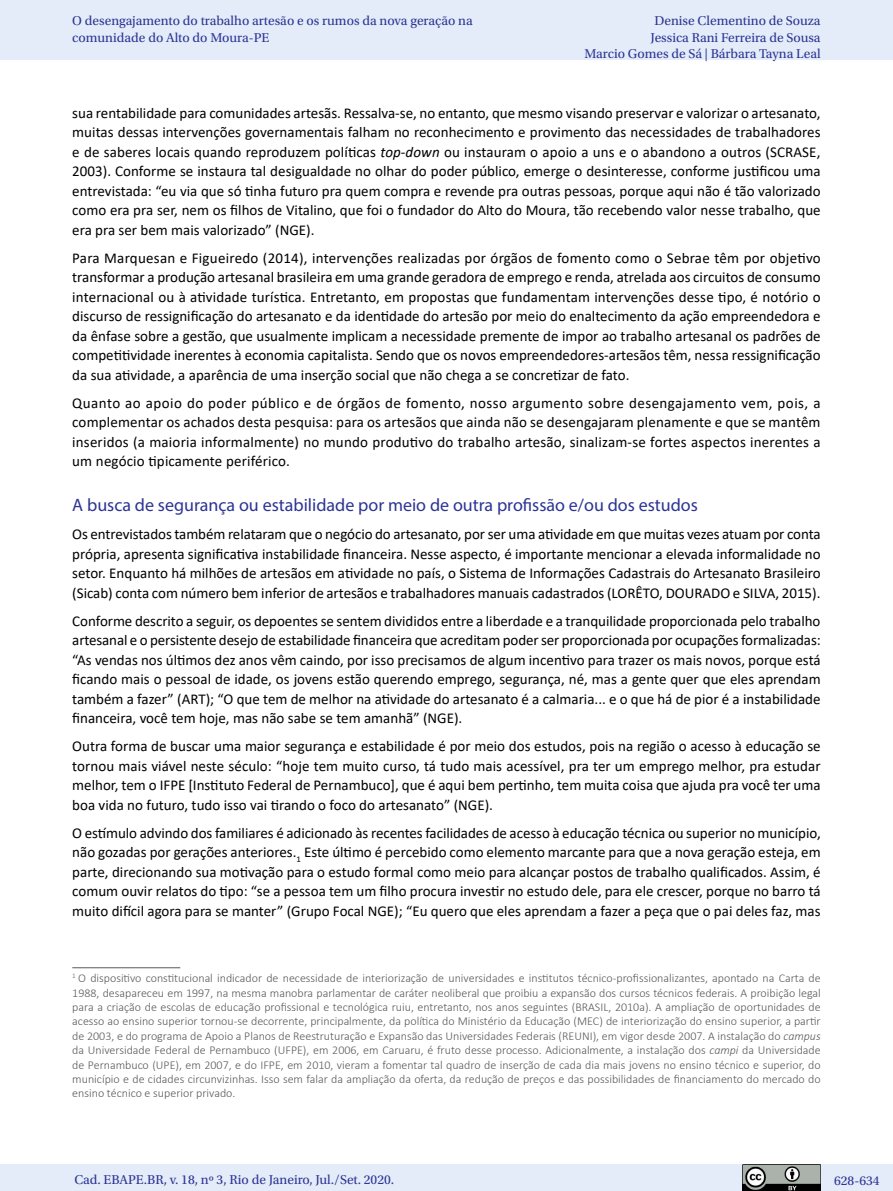
<style>
.page{position:relative;width:893px;height:1191px;background:#fff}
.page>*{position:absolute;margin:0;border:0;box-sizing:border-box;transform-origin:0 0}
.t1{font:18px "Myriad Pro";color:#2d3494}
.t2{font:15px/19.5px "Calibri";color:#000;text-align:justify}
.t3{font:13.5px/16.5px "Utopia Std";color:#2d3494}
.t4{font:300 12px/14.4px "Calibri";color:#58595b;text-align:justify}
.s1{font-style:italic}
</style>
<div class="page">
<div style="left:0;top:0;width:893px;height:60px;background:#e3ecf8"></div>
<div style="left:0;top:1164px;width:893px;height:27px;background:#e3ecf8"></div>
<img style="left:743px;top:1164px;width:78px;height:27px">
<hr style="left:72px;top:967px;width:108px;height:1px;background:#58595b">
<p class="t3" style="left:72px;top:13px;width:402px">O desengajamento do trabalho artesão e os rumos da nova geração na comunidade do Alto do Moura-PE</p>
<p class="t3" style="left:584px;top:13px;width:238px;text-align:right">Denise Clementino de Souza<br>Jessica Rani Ferreira de Sousa<br>Marcio Gomes de Sá | Bárbara Tayna Leal</p>
<p class="t2" style="left:72px;top:102px;width:750px">sua rentabilidade para comunidades artesãs. Ressalva-se, no entanto, que mesmo visando preservar e valorizar o artesanato, muitas dessas intervenções governamentais falham no reconhecimento e provimento das necessidades de trabalhadores e de saberes locais quando reproduzem políticas <span class="s1">top-down</span> ou instauram o apoio a uns e o abandono a outros (SCRASE, 2003). Conforme se instaura tal desigualdade no olhar do poder público, emerge o desinteresse, conforme justificou uma entrevistada: “eu via que só tinha futuro pra quem compra e revende pra outras pessoas, porque aqui não é tão valorizado como era pra ser, nem os filhos de Vitalino, que foi o fundador do Alto do Moura, tão recebendo valor nesse trabalho, que era pra ser bem mais valorizado” (NGE).</p>
<p class="t2" style="left:72px;top:247px;width:750px">Para Marquesan e Figueiredo (2014), intervenções realizadas por órgãos de fomento como o Sebrae têm por objetivo transformar a produção artesanal brasileira em uma grande geradora de emprego e renda, atrelada aos circuitos de consumo internacional ou à atividade turística. Entretanto, em propostas que fundamentam intervenções desse tipo, é notório o discurso de ressignificação do artesanato e da identidade do artesão por meio do enaltecimento da ação empreendedora e da ênfase sobre a gestão, que usualmente implicam a necessidade premente de impor ao trabalho artesanal os padrões de competitividade inerentes à economia capitalista. Sendo que os novos empreendedores-artesãos têm, nessa ressignificação da sua atividade, a aparência de uma inserção social que não chega a se concretizar de fato.</p>
<p class="t2" style="left:72px;top:392px;width:750px">Quanto ao apoio do poder público e de órgãos de fomento, nosso argumento sobre desengajamento vem, pois, a complementar os achados desta pesquisa: para os artesãos que ainda não se desengajaram plenamente e que se mantêm inseridos (a maioria informalmente) no mundo produtivo do trabalho artesão, sinalizam-se fortes aspectos inerentes a um negócio tipicamente periférico.</p>
<p class="t1" style="left:72px;top:494px;width:627px">A busca de segurança ou estabilidade por meio de outra profissão e/ou dos estudos</p>
<p class="t2" style="left:72px;top:524px;width:750px">Os entrevistados também relataram que o negócio do artesanato, por ser uma atividade em que muitas vezes atuam por conta própria, apresenta significativa instabilidade financeira. Nesse aspecto, é importante mencionar a elevada informalidade no setor. Enquanto há milhões de artesãos em atividade no país, o Sistema de Informações Cadastrais do Artesanato Brasileiro (Sicab) conta com número bem inferior de artesãos e trabalhadores manuais cadastrados (LORÊTO, DOURADO e SILVA, 2015).</p>
<p class="t2" style="left:72px;top:610px;width:750px">Conforme descrito a seguir, os depoentes se sentem divididos entre a liberdade e a tranquilidade proporcionada pelo trabalho artesanal e o persistente desejo de estabilidade financeira que acreditam poder ser proporcionada por ocupações formalizadas: “As vendas nos últimos dez anos vêm caindo, por isso precisamos de algum incentivo para trazer os mais novos, porque está ficando mais o pessoal de idade, os jovens estão querendo emprego, segurança, né, mas a gente quer que eles aprendam também a fazer” (ART); “O que tem de melhor na atividade do artesanato é a calmaria... e o que há de pior é a instabilidade financeira, você tem hoje, mas não sabe se tem amanhã” (NGE).</p>
<p class="t2" style="left:72px;top:736px;width:750px">Outra forma de buscar uma maior segurança e estabilidade é por meio dos estudos, pois na região o acesso à educação se tornou mais viável neste século: “hoje tem muito curso, tá tudo mais acessível, pra ter um emprego melhor, pra estudar melhor, tem o IFPE [Instituto Federal de Pernambuco], que é aqui bem pertinho, tem muita coisa que ajuda pra você ter uma boa vida no futuro, tudo isso vai tirando o foco do artesanato” (NGE).</p>
<p class="t2" style="left:72px;top:822px;width:750px">O estímulo advindo dos familiares é adicionado às recentes facilidades de acesso à educação técnica ou superior no município, não gozadas por gerações anteriores.<sub>1</sub> Este último é percebido como elemento marcante para que a nova geração esteja, em parte, direcionando sua motivação para o estudo formal como meio para alcançar postos de trabalho qualificados. Assim, é comum ouvir relatos do tipo: “se a pessoa tem um filho procura investir no estudo dele, para ele crescer, porque no barro tá muito difícil agora para se manter” (Grupo Focal NGE); “Eu quero que eles aprendam a fazer a peça que o pai deles faz, mas</p>
<p class="t4" style="left:72px;top:971px;width:750px"><sup>1</sup> O dispositivo constitucional indicador de necessidade de interiorização de universidades e institutos técnico-profissionalizantes, apontado na Carta de 1988, desapareceu em 1997, na mesma manobra parlamentar de caráter neoliberal que proibiu a expansão dos cursos técnicos federais. A proibição legal para a criação de escolas de educação profissional e tecnológica ruiu, entretanto, nos anos seguintes (BRASIL, 2010a). A ampliação de oportunidades de acesso ao ensino superior tornou-se decorrente, principalmente, da política do Ministério da Educação (MEC) de interiorização do ensino superior, a partir de 2003, e do programa de Apoio a Planos de Reestruturação e Expansão das Universidades Federais (REUNI), em vigor desde 2007. A instalação do <span class="s1">campus </span>da Universidade Federal de Pernambuco (UFPE), em 2006, em Caruaru, é fruto desse processo. Adicionalmente, a instalação dos <span class="s1">campi</span> da Universidade de Pernambuco (UPE), em 2007, e do IFPE, em 2010, vieram a fomentar tal quadro de inserção de cada dia mais jovens no ensino técnico e superior, do município e de cidades circunvizinhas. Isso sem falar da ampliação da oferta, da redução de preços e das possibilidades de financiamento do mercado do ensino técnico e superior privado.</p>
<p class="t3" style="left:74px;top:1171px;width:321px">Cad. EBAPE.BR, v. 18, nº 3, Rio de Janeiro, Jul./Set. 2020.</p>
<p class="t3" style="left:834px;top:1172px;width:47px">628-634</p>
</div>
